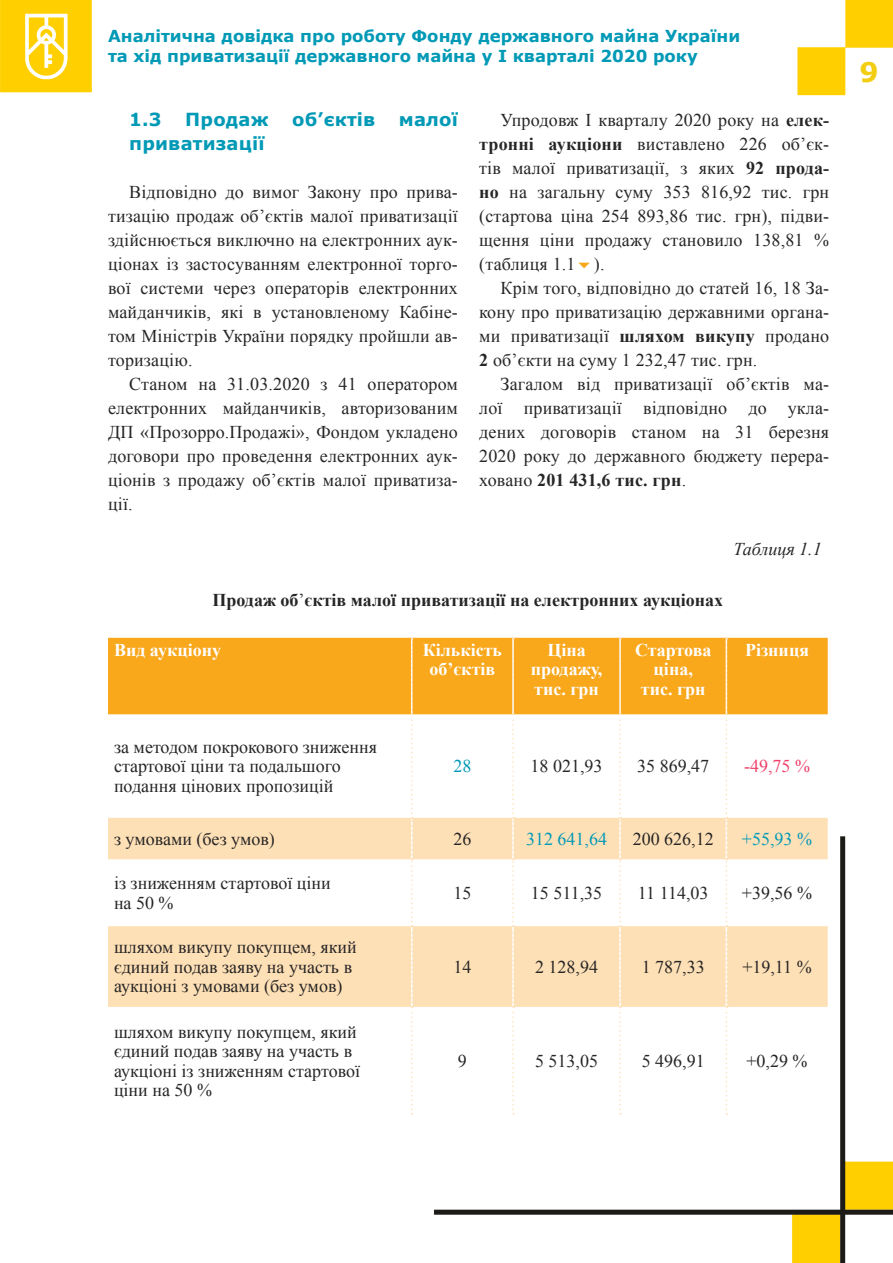
<style>
.page{position:relative;width:893px;height:1263px;background:#fff}
.page>*{position:absolute;margin:0;border:0;box-sizing:border-box;transform-origin:0 0}
.t1{font:700 27px "Verdana";color:#f3cd11}
.text{font:18px/24px "Times New Roman";color:#272525;text-align:justify}
.t2{font:700 18px/19.4px "Times New Roman";color:#fff;text-align:center}
.t3{font:700 18px "Times New Roman";color:#272525}
.pidrozdil{font:700 18px "Verdana";letter-spacing:.01em;color:#0099b6}
.t4{font:18px "Times New Roman";color:#0099b6}
.t5{font:italic 18px "Times New Roman";color:#272525}
.t6{font:18px "Times New Roman";color:#ef406a}
.t7{font:700 16.5px/19.8px "Verdana";color:#0099b6}
.s1{font-weight:700}
.s2{font-weight:400}
</style>
<div class="page">
<img style="left:0;top:0;width:893px;height:1263px">
<svg style="left:892px;top:448px;width:1px;height:446px"></svg>
<div style="left:108px;top:638px;width:720px;height:76px;background:#f9a71b"></div>
<svg style="left:108px;top:818px;width:720px;height:189px;fill:#fee0b6"></svg>
<svg style="left:619px;top:638px;width:2px;height:477px"></svg>
<svg style="left:726px;top:638px;width:1px;height:477px"></svg>
<svg style="left:411px;top:638px;width:2px;height:477px"></svg>
<svg style="left:512px;top:638px;width:2px;height:477px"></svg>
<svg style="left:578px;top:263px;width:12px;height:5px"></svg>
<p class="t7" style="left:108px;top:26px;width:634px">Аналітична довідка про роботу Фонду державного майна України та хід приватизації державного майна у І кварталі 2020 року</p>
<p class="pidrozdil" style="left:129px;top:107px;width:34px">1.3</p>
<p class="pidrozdil" style="left:185px;top:107px;width:85px">Продаж</p>
<p class="pidrozdil" style="left:292px;top:107px;width:85px">об’єктів</p>
<p class="pidrozdil" style="left:399px;top:107px;width:60px">малої</p>
<p class="pidrozdil" style="left:129px;top:131px;width:137px">приватизації</p>
<p class="text" style="left:108px;top:180px;width:351px;text-indent:21px">Відповідно до вимог Закону про прива&shy;тизацію продаж об’єктів малої приватизації здійснюється виключно на електронних аук&shy;ціонах із застосуванням електронної торго&shy;вої системи через операторів електронних майданчиків, які в установленому Кабіне&shy;том Міністрів України порядку пройшли ав&shy;торизацію.</p>
<p class="text" style="left:108px;top:372px;width:351px;text-indent:21px">Станом на 31.03.2020 з 41 оператором електронних майданчиків, авторизованим ДП «Прозорро.Продажі», Фондом укладено договори про проведення електронних аук&shy;ціонів з продажу об’єктів малої приватиза&shy;ції.</p>
<p class="text" style="left:479px;top:108px;width:351px;text-indent:21px">Упродовж І кварталу 2020 року на <span class="s1">елек&shy;тронні аукціони</span> виставлено 226 об’єк&shy;тів малої приватизації, з яких <span class="s1">92 прода&shy;но</span> на загальну суму 353 816,92 тис. грн (стартова ціна 254 893,86 тис. грн), підви&shy;щення ціни продажу становило 138,81 % (таблиця 1.1 ).</p>
<p class="text" style="left:479px;top:276px;width:351px;text-indent:21px">Крім того, відповідно до статей 16, 18 За&shy;кону про приватизацію державними органа&shy;ми приватизації <span class="s1">шляхом викупу</span> продано <span class="s1">2</span> об’єкти на суму 1 232,47 тис. грн.</p>
<p class="text" style="left:479px;top:372px;width:351px;text-indent:21px">Загалом від приватизації об’єктів ма&shy;лої приватизації відповідно до укла&shy;дених договорів станом на 31 березня 2020 року до державного бюджету перера&shy;ховано <span class="s1">201 431,6 тис. грн</span>.</p>
<p class="t5" style="left:733px;top:537px;width:90px">Таблиця 1.1</p>
<p class="t3" style="left:212px;top:587px;width:512px">Продаж об<span class="s2">’</span>єктів малої приватизації на електронних аукціонах</p>
<p class="t2" style="left:114px;top:640px;width:109px">Вид аукціону</p>
<p class="t2" style="left:423px;top:640px;width:81px">Кількість об’єктів</p>
<p class="t2" style="left:531px;top:640px;width:73px">Ціна продажу, тис. грн</p>
<p class="t2" style="left:635px;top:640px;width:78px">Стартова ціна,<br>тис. грн</p>
<p class="t2" style="left:745px;top:640px;width:66px">Різниця</p>
<p class="text" style="left:114px;top:737px;width:264px;line-height:19.5px;text-align:left">за методом покрокового зниження стартової ціни та подальшого подання цінових пропозицій</p>
<p class="t4" style="left:453px;top:754px;width:19px">28</p>
<p class="text" style="left:531px;top:754px;width:73px">18 021,93</p>
<p class="text" style="left:637px;top:754px;width:73px">35 869,47</p>
<p class="t6" style="left:744px;top:754px;width:67px">-49,75 %</p>
<p class="text" style="left:114px;top:826px;width:162px">з умовами (без умов)</p>
<p class="text" style="left:453px;top:826px;width:19px">26</p>
<p class="t4" style="left:526px;top:827px;width:82px">312 641,64</p>
<p class="text" style="left:633px;top:826px;width:82px">200 626,12</p>
<p class="t4" style="left:742px;top:827px;width:72px">+55,93 %</p>
<p class="text" style="left:114px;top:873px;width:218px;line-height:19.4px">із зниженням стартової ціни на 50 %</p>
<p class="text" style="left:453px;top:881px;width:19px">15</p>
<p class="text" style="left:531px;top:881px;width:73px">15 511,35</p>
<p class="text" style="left:638px;top:881px;width:72px">11 114,03</p>
<p class="text" style="left:742px;top:881px;width:72px">+39,56 %</p>
<p class="text" style="left:114px;top:937px;width:244px;line-height:19.4px;text-align:left">шляхом викупу покупцем, який єдиний подав заяву на участь в аукціоні з умовами (без умов)</p>
<p class="text" style="left:453px;top:954px;width:19px">14</p>
<p class="text" style="left:535px;top:954px;width:64px">2 128,94</p>
<p class="text" style="left:642px;top:954px;width:64px">1 787,33</p>
<p class="text" style="left:742px;top:954px;width:71px">+19,11 %</p>
<p class="text" style="left:114px;top:1022px;width:248px;line-height:19.4px;text-align:left">шляхом викупу покупцем, який єдиний подав заяву на участь в аукціоні із зниженням стартової ціни на 50 %</p>
<p class="text" style="left:458px;top:1049px;width:10px">9</p>
<p class="text" style="left:535px;top:1049px;width:64px">5 513,05</p>
<p class="text" style="left:642px;top:1049px;width:64px">5 496,91</p>
<p class="text" style="left:746px;top:1049px;width:63px">+0,29 %</p>
<h1 class="t1" style="left:859px;top:53px;width:21px">9</h1>
</div>
